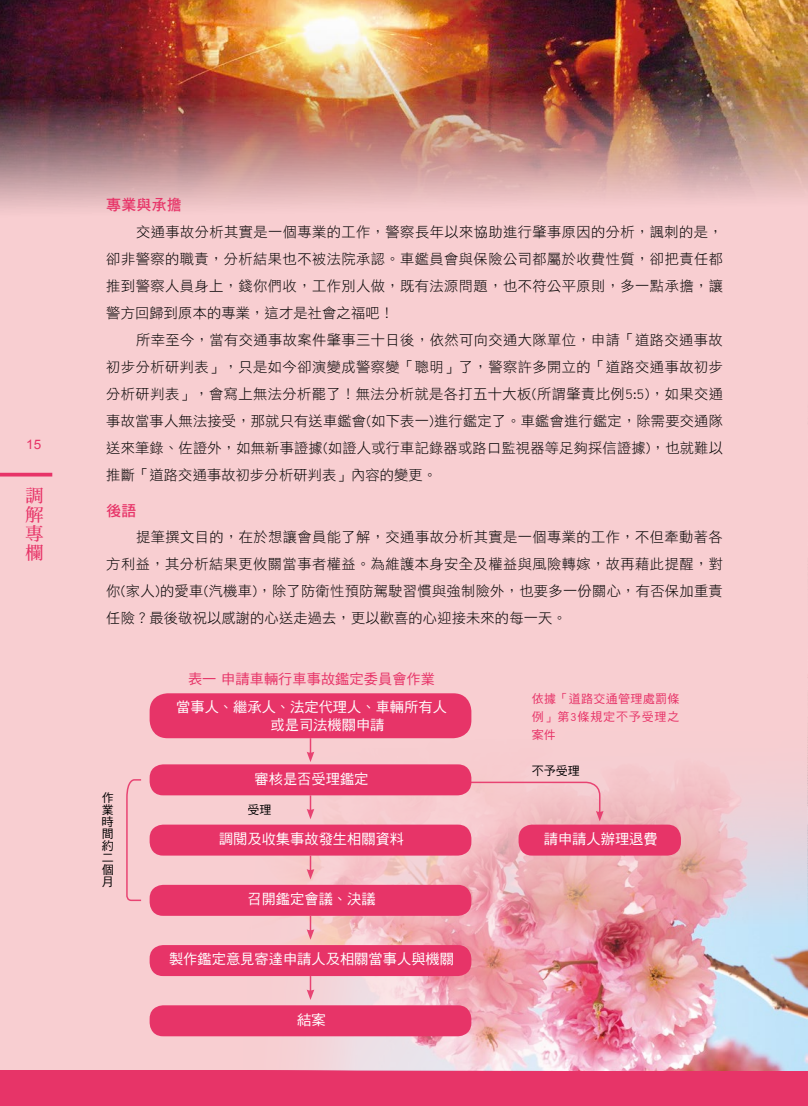
<style>
.page{position:relative;width:808px;height:1106px;background:#fff}
.page>*{position:absolute;margin:0;border:0;box-sizing:border-box;transform-origin:0 0}
.t1{font:18px/18.9px "DF Ming Std W7";color:#e73468;text-align:justify}
.t2{font:15px "DF Hei Std W7";letter-spacing:.01em;color:#e73468}
.t3{font:14.25px/27px "DF Hei Std W3";letter-spacing:.015em;color:#000;text-align:justify}
.t4{font:14.25px/18px "DF Hei Std W5";color:#fff}
.t5{font:14.25px "DF Hei Std W5";color:#e73468}
.t6{font:13.05px "Arial";color:#e73468}
.t7{font:12px/18px "DF Hei Std W5";letter-spacing:.03em;color:#e73468;text-align:justify}
.t8{font:12px/12px "DF Hei Std W5";color:#000;text-align:justify}
</style>
<div class="page">
<img style="left:0;top:0;width:808px;height:1070px">
<div style="left:0;top:1070px;width:808px;height:36px;background:#e73468"></div>
<img style="left:230px;top:715px;width:578px;height:355px">
<div style="left:150px;top:693px;width:321px;height:45px;background:#e73468;border-radius:18px"></div>
<div style="left:150px;top:824px;width:321px;height:31px;background:#e73468;border-radius:14px"></div>
<div style="left:518px;top:824px;width:163px;height:31px;background:#e73468;border-radius:14px"></div>
<div style="left:150px;top:945px;width:321px;height:31px;background:#e73468;border-radius:14px"></div>
<div style="left:150px;top:764px;width:321px;height:31px;background:#e73468;border-radius:14px"></div>
<div style="left:150px;top:884px;width:321px;height:31px;background:#e73468;border-radius:14px"></div>
<div style="left:150px;top:1005px;width:321px;height:31px;background:#e73468;border-radius:14px"></div>
<svg style="left:307px;top:738px;width:7px;height:24px"></svg>
<svg style="left:307px;top:795px;width:7px;height:24px"></svg>
<svg style="left:466px;top:781px;width:137px;height:40px;background:#f3bec4"></svg>
<svg style="left:307px;top:855px;width:7px;height:24px"></svg>
<svg style="left:307px;top:915px;width:7px;height:24px"></svg>
<svg style="left:307px;top:976px;width:7px;height:24px"></svg>
<svg style="left:125px;top:778px;width:18px;height:123px;background:#f6c0c7"></svg>
<hr style="left:0;top:473px;width:52px;height:3px;background:#e73468">
<p class="t6" style="left:26px;top:435px;width:17px">15</p>
<p class="t1" style="left:26px;top:486px;width:19px">調解專欄</p>
<p class="t2" style="left:106px;top:197px;width:77px">專業與承擔</p>
<p class="t3" style="left:106px;top:218px;width:618px;text-indent:30px">交通事故分析其實是一個專業的工作，警察長年以來協助進行肇事原因的分析，諷刺的是，卻非警察的職責，分析結果也不被法院承認。車鑑員會與保險公司都屬於收費性質，卻把責任都推到警察人員身上，錢你們收，工作別人做，既有法源問題，也不符公平原則，多一點承擔，讓警方回歸到原本的專業，這才是社會之福吧！</p>
<p class="t3" style="left:106px;top:326px;width:618px;text-indent:30px">所幸至今，當有交通事故案件肇事三十日後，依然可向交通大隊單位，申請「道路交通事故初步分析研判表」，只是如今卻演變成警察變「聰明」了，警察許多開立的「道路交通事故初步分析研判表」，會寫上無法分析罷了！無法分析就是各打五十大板(所謂肇責比例5:5)，如果交通事故當事人無法接受，那就只有送車鑑會(如下表一)進行鑑定了。車鑑會進行鑑定，除需要交通隊送來筆錄、佐證外，如無新事證據(如證人或行車記錄器或路口監視器等足夠採信證據)，也就難以推斷「道路交通事故初步分析研判表」內容的變更。</p>
<p class="t2" style="left:106px;top:502px;width:32px">後語</p>
<p class="t3" style="left:106px;top:523px;width:618px;text-indent:30px">提筆撰文目的，在於想讓會員能了解，交通事故分析其實是一個專業的工作，不但牽動著各方利益，其分析結果更攸關當事者權益。為維護本身安全及權益與風險轉嫁，故再藉此提醒，對你(家人)的愛車(汽機車)，除了防衛性預防駕駛習慣與強制險外，也要多一份關心，有否保加重責任險？最後敬祝以感謝的心送走過去，更以歡喜的心迎接未來的每一天。</p>
<p class="t8" style="left:102px;top:792px;width:13px">作業時間約二個月</p>
<p class="t5" style="left:188px;top:671px;width:248px">表一 申請車輛行車事故鑑定委員會作業</p>
<p class="t4" style="left:270px;top:698px;width:178px;text-indent:-94px">當事人、繼承人、法定代理人、車輛所有人或是司法機關申請</p>
<p class="t4" style="left:255px;top:769px;width:115px">審核是否受理鑑定</p>
<p class="t8" style="left:247px;top:803px;width:25px">受理</p>
<p class="t7" style="left:532px;top:689px;width:149px">依據「道路交通管理處罰條例」第3條規定不予受理之案件</p>
<p class="t8" style="left:532px;top:764px;width:49px">不予受理</p>
<p class="t4" style="left:219px;top:829px;width:187px">調閱及收集事故發生相關資料</p>
<p class="t4" style="left:544px;top:829px;width:115px">請申請人辦理退費</p>
<p class="t4" style="left:247px;top:889px;width:130px">召開鑑定會議、決議</p>
<p class="t4" style="left:169px;top:950px;width:287px">製作鑑定意見寄達申請人及相關當事人與機關</p>
<p class="t4" style="left:297px;top:1010px;width:30px">結案</p>
</div>
